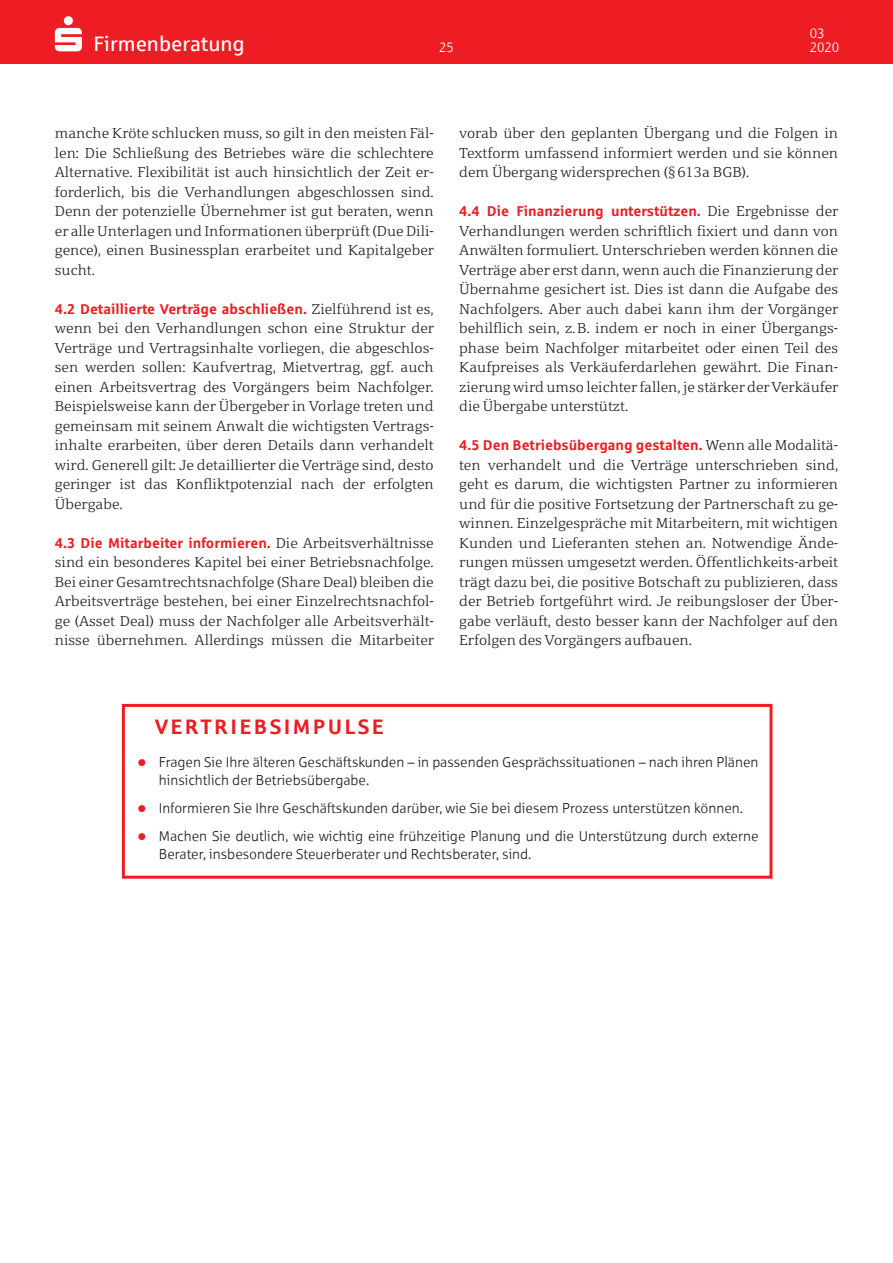
<style>
.page{position:relative;width:893px;height:1263px;background:#fff}
.page>*{position:absolute;margin:0;border:0;box-sizing:border-box;transform-origin:0 0}
.t1{font:700 21px "Sparkasse Rg";letter-spacing:.11em;color:#ee1d23}
.t2{font:20.85px "Sparkasse Rg";color:#fff}
.t3{font:14.25px/19.5px "Sparkasse Serif Lt";color:#231f20;text-align:justify}
.t4{font:14.25px/18px "Sparkasse Lt";color:#231f20}
.t5{font:700 14.25px "Sparkasse Rg";color:#ee1d23}
.t6{font:13.65px/13.5px "Sparkasse Lt";letter-spacing:-.005em;color:#fff}
.t7{font:13.5px "Sparkasse Lt";color:#fff}
.s1{font-family:"Sparkasse Serif Lt";font-weight:400;color:#231f20}
</style>
<div class="page">
<div style="left:122px;top:704px;width:650px;height:175px;border:3px solid #ee1d23"></div>
<div style="left:0;top:0;width:893px;height:64px;background:#ee1d23"></div>
<svg style="left:55px;top:16px;width:27px;height:35px"></svg>
<h2 class="t2" style="left:94px;top:31px;width:153px">Firmenberatung</h2>
<p class="t7" style="left:439px;top:39px;width:16px">25</p>
<p class="t6" style="left:810px;top:26px;width:31px">03<br>2020</p>
<p class="t3" style="left:55px;top:123px;width:381px">manche Kröte schlucken muss, so gilt in den meisten Fäl&shy;len: Die Schließung des Betriebes wäre die schlechtere Alternative. Flexibilität ist auch hinsichtlich der Zeit er&shy;forderlich, bis die Verhandlungen abgeschlossen sind.<br>Denn der potenzielle Übernehmer ist gut beraten, wenn er alle Unterlagen und Informationen überprüft (Due Dili&shy;gence), einen Businessplan erarbeitet und Kapitalgeber sucht.</p>
<p class="t5" style="left:55px;top:300px;width:380px">4.2 Detaillierte Verträge abschließen. <span class="s1">Zielführend ist es,</span></p>
<p class="t3" style="left:55px;top:318px;width:381px">wenn bei den Verhandlungen schon eine Struktur der Verträge und Vertragsinhalte vorliegen, die abgeschlos&shy;sen werden sollen: Kaufvertrag, Mietvertrag, ggf. auch einen Arbeitsvertrag des Vorgängers beim Nachfolger.<br>Beispielsweise kann der Übergeber in Vorlage treten und gemeinsam mit seinem Anwalt die wichtigsten Vertrags&shy;inhalte erarbeiten, über deren Details dann verhandelt wird. Generell gilt: Je detaillierter die Verträge sind, desto geringer ist das Konfliktpotenzial nach der erfolgten Übergabe.</p>
<p class="t5" style="left:55px;top:534px;width:380px">4.3 Die Mitarbeiter informieren. <span class="s1">Die Arbeitsverhältnisse</span></p>
<p class="t3" style="left:55px;top:552px;width:381px">sind ein besonderes Kapitel bei einer Betriebsnachfolge.<br>Bei einer Gesamtrechtsnachfolge (Share Deal) bleiben die Arbeitsverträge bestehen, bei einer Einzelrechtsnachfol&shy;ge (Asset Deal) muss der Nachfolger alle Arbeitsverhält&shy;nisse übernehmen. Allerdings müssen die Mitarbeiter</p>
<p class="t3" style="left:459px;top:123px;width:380px">vorab über den geplanten Übergang und die Folgen in Textform umfassend informiert werden und sie können dem Übergang widersprechen (§613a BGB).</p>
<p class="t5" style="left:459px;top:202px;width:381px">4.4 Die Finanzierung unterstützen. <span class="s1">Die Ergebnisse der</span></p>
<p class="t3" style="left:459px;top:221px;width:381px">Verhandlungen werden schriftlich fixiert und dann von Anwälten formuliert. Unterschrieben werden können die Verträge aber erst dann, wenn auch die Finanzierung der Übernahme gesichert ist. Dies ist dann die Aufgabe des Nachfolgers. Aber auch dabei kann ihm der Vorgänger behilflich sein, z.B. indem er noch in einer Übergangs&shy;phase beim Nachfolger mitarbeitet oder einen Teil des Kaufpreises als Verkäuferdarlehen gewährt. Die Finan&shy;zierung wird umso leichter fallen, je stärker der Verkäufer die Übergabe unterstützt.</p>
<p class="t5" style="left:459px;top:436px;width:380px">4.5 Den Betriebsübergang gestalten. <span class="s1">Wenn alle Modalitä-</span></p>
<p class="t3" style="left:459px;top:455px;width:380px">ten verhandelt und die Verträge unterschrieben sind, geht es darum, die wichtigsten Partner zu informieren und für die positive Fortsetzung der Partnerschaft zu ge&shy;winnen. Einzelgespräche mit Mitarbeitern, mit wichtigen Kunden und Lieferanten stehen an. Notwendige Ände&shy;rungen müssen umgesetzt werden. Öffentlichkeits-arbeit trägt dazu bei, die positive Botschaft zu publizieren, dass der Betrieb fortgeführt wird. Je reibungsloser der Über&shy;gabe verläuft, desto besser kann der Nachfolger auf den Erfolgen des Vorgängers aufbauen.</p>
<h1 class="t1" style="left:155px;top:713px;width:231px">VERTRIEBSIMPULSE</h1>
<p class="t4" style="left:159px;top:753px;width:601px">Fragen Sie Ihre älteren Geschäftskunden – in passenden Gesprächssituationen – nach ihren Plänen hinsichtlich der Betriebsübergabe.</p>
<p class="t4" style="left:159px;top:794px;width:601px;line-height:27.6px">Informieren Sie Ihre Geschäftskunden darüber, wie Sie bei diesem Prozess unterstützen können.<br>Machen Sie deutlich, wie wichtig eine frühzeitige Planung und die Unterstützung durch externe</p>
<p class="t4" style="left:159px;top:844px;width:374px">Berater, insbesondere Steuerberater und Rechtsberater, sind.</p>
</div>
